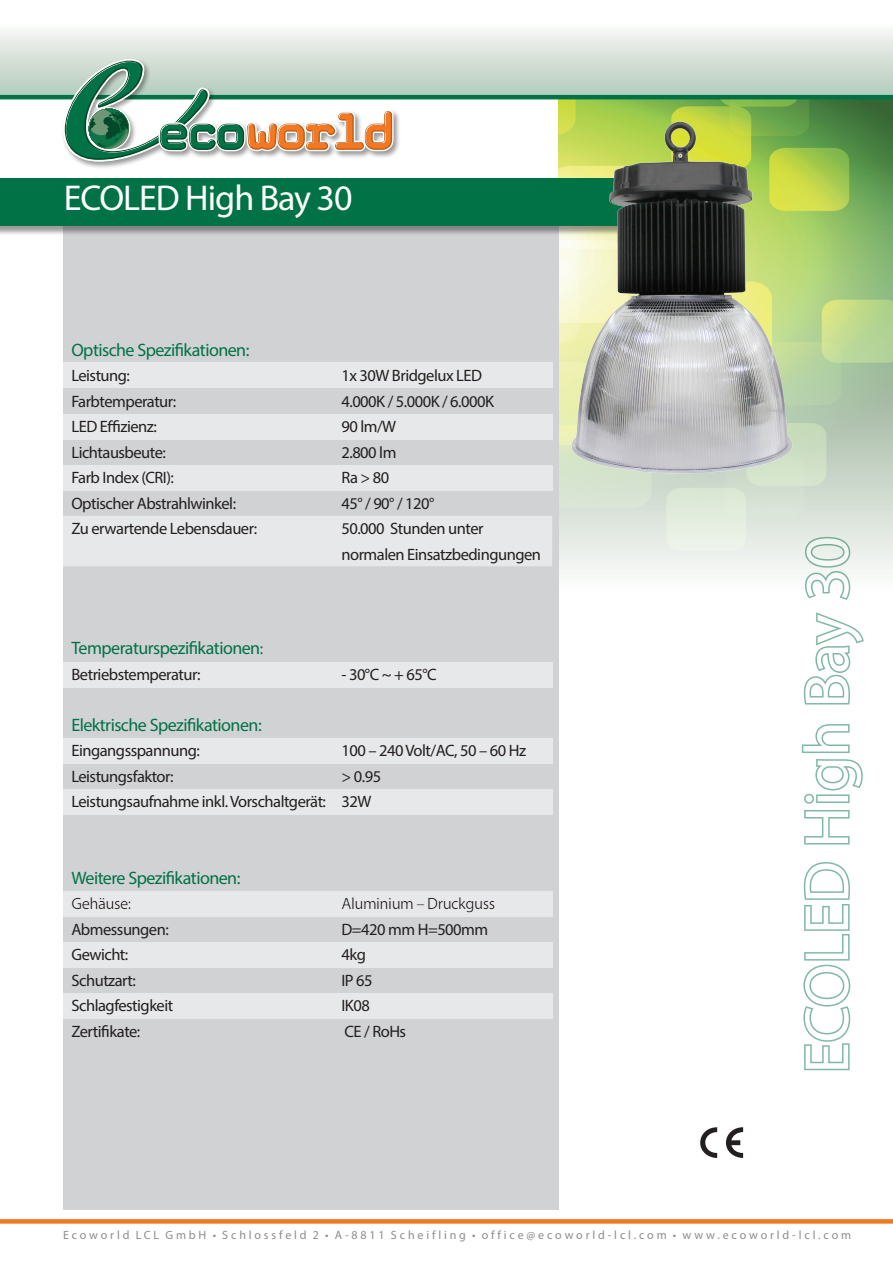
<style>
.page{position:relative;width:893px;height:1263px;background:#fff}
.page>*{position:absolute;margin:0;border:0;box-sizing:border-box;transform-origin:0 0}
.t1{font:63px "Myriad Pro";color:#fff}
.t2{font:36px "Myriad Pro";letter-spacing:-.03em;color:#fff}
.t3{font:18px "Myriad Pro";letter-spacing:-.03em;color:#017246}
.t4{font:16.5px/25.5px "Myriad Pro";letter-spacing:-.03em;color:#231f20}
.t5{font:12px "Myriad Pro";letter-spacing:.235em;color:#8a8c8f}
.s1{font-size:16.5px}
</style>
<div class="page">
<div style="left:63px;top:183px;width:495px;height:1026px;background:#d1d2d4"></div>
<div style="left:0;top:0;width:893px;height:98px;background:linear-gradient(to bottom,#fff,#b3cabb)"></div>
<svg style="left:0;top:1219px;width:893px;height:4px;fill:#f47721"></svg>
<div style="left:0;top:179px;width:642px;height:57px;background:#231f20;opacity:.45"></div>
<div style="left:0;top:178px;width:631px;height:47px;background:#017246"></div>
<hr style="left:0;top:95px;width:893px;height:4px;background:#017246">
<svg style="left:700px;top:1127px;width:17px;height:31px"></svg>
<svg style="left:726px;top:1127px;width:17px;height:31px"></svg>
<div style="left:53px;top:363px;width:499px;height:25px;background:#e7e8e9"></div>
<div style="left:53px;top:414px;width:499px;height:25px;background:#e7e8e9"></div>
<div style="left:53px;top:465px;width:499px;height:25px;background:#e7e8e9"></div>
<div style="left:53px;top:516px;width:499px;height:50px;background:#e7e8e9"></div>
<div style="left:53px;top:739px;width:499px;height:25px;background:#e7e8e9"></div>
<div style="left:53px;top:789px;width:499px;height:25px;background:#e7e8e9"></div>
<div style="left:53px;top:662px;width:499px;height:26px;background:#e7e8e9"></div>
<div style="left:53px;top:942px;width:499px;height:25px;background:#e7e8e9"></div>
<div style="left:53px;top:993px;width:499px;height:25px;background:#e7e8e9"></div>
<div style="left:61px;top:57px;width:340px;height:112px;background:#231f20;opacity:.45"></div>
<svg style="left:61px;top:57px;width:333px;height:106px"></svg>
<svg style="left:803px;top:862px;width:48px;height:209px"></svg>
<svg style="left:801px;top:724px;width:62px;height:121px"></svg>
<svg style="left:803px;top:612px;width:61px;height:93px"></svg>
<svg style="left:803px;top:535px;width:49px;height:65px"></svg>
<img style="left:329px;top:77px;width:564px;height:439px">
<div style="left:53px;top:891px;width:499px;height:25px;background:#e7e8e9"></div>
<p class="t2" style="left:64px;top:176px;width:290px">ECOLED High Bay 30</p>
<p class="t3" style="left:71px;top:339px;width:180px">Optische Spezifikationen:</p>
<p class="t4" style="left:71px;top:363px;width:60px">Leistung:</p>
<p class="t4" style="left:341px;top:363px;width:142px">1x 30W Bridgelux LED</p>
<p class="t4" style="left:71px;top:388px;width:106px">Farbtemperatur:</p>
<p class="t4" style="left:341px;top:388px;width:154px">4.000K / 5.000K / 6.000K</p>
<p class="t4" style="left:71px;top:414px;width:87px">LED Effizienz:</p>
<p class="t4" style="left:341px;top:414px;width:56px">90 lm/W</p>
<p class="t4" style="left:71px;top:439px;width:96px">Lichtausbeute:</p>
<p class="t4" style="left:341px;top:439px;width:56px">2.800 lm</p>
<p class="t4" style="left:71px;top:465px;width:104px">Farb Index (CRI):</p>
<p class="t4" style="left:341px;top:465px;width:49px">Ra &gt; 80</p>
<p class="t4" style="left:71px;top:490px;width:166px">Optischer Abstrahlwinkel:</p>
<p class="t4" style="left:341px;top:490px;width:94px">45° / 90° / 120°</p>
<p class="t4" style="left:71px;top:516px;width:187px">Zu erwartende Lebensdauer:</p>
<p class="t4" style="left:341px;top:516px;width:201px">50.000 Stunden unter normalen Einsatzbedingungen</p>
<p class="t3" style="left:71px;top:637px;width:193px">Temperaturspezifikationen<span class="s1">:</span></p>
<p class="t4" style="left:71px;top:661px;width:131px">Betriebstemperatur:</p>
<p class="t4" style="left:341px;top:661px;width:97px">- 30°C ~ + 65°C</p>
<p class="t3" style="left:71px;top:714px;width:192px">Elektrische Spezifikationen:</p>
<p class="t4" style="left:71px;top:738px;width:130px">Eingangsspannung:</p>
<p class="t4" style="left:341px;top:738px;width:186px">100 – 240 Volt/AC, 50 – 60 Hz</p>
<p class="t4" style="left:71px;top:763px;width:104px">Leistungsfaktor:</p>
<p class="t4" style="left:341px;top:763px;width:41px">&gt; 0.95</p>
<p class="t4" style="left:71px;top:789px;width:301px">Leistungsaufnahme inkl. Vorschaltgerät: 32W</p>
<p class="t3" style="left:71px;top:867px;width:171px">Weitere Spezifikationen:</p>
<p class="t4" style="left:71px;top:891px;width:61px">Gehäuse:</p>
<p class="t4" style="left:341px;top:891px;width:155px">Aluminium – Druckguss</p>
<p class="t4" style="left:71px;top:916px;width:99px">Abmessungen:</p>
<p class="t4" style="left:341px;top:916px;width:148px">D=420 mm H=500mm</p>
<p class="t4" style="left:71px;top:942px;width:58px">Gewicht:</p>
<p class="t4" style="left:341px;top:942px;width:26px">4kg</p>
<p class="t4" style="left:71px;top:967px;width:66px">Schutzart:</p>
<p class="t4" style="left:341px;top:967px;width:33px">IP 65</p>
<p class="t4" style="left:71px;top:993px;width:103px">Schlagfestigkeit</p>
<p class="t4" style="left:341px;top:993px;width:30px">IK08</p>
<p class="t4" style="left:71px;top:1018px;width:70px">Zertifikate:</p>
<p class="t4" style="left:344px;top:1018px;width:63px">CE / RoHs</p>
<h1 class="t1" style="left:788px;top:1073px;width:539px;rotate:-90deg">ECOLED High Bay 30</h1>
<p class="t5" style="left:63px;top:1228px;width:790px">Ecoworld LCL GmbH • Schlossfeld 2 • A-8811 Scheifling • office@ecoworld-lcl.com • www.ecoworld-lcl.com</p>
</div>
